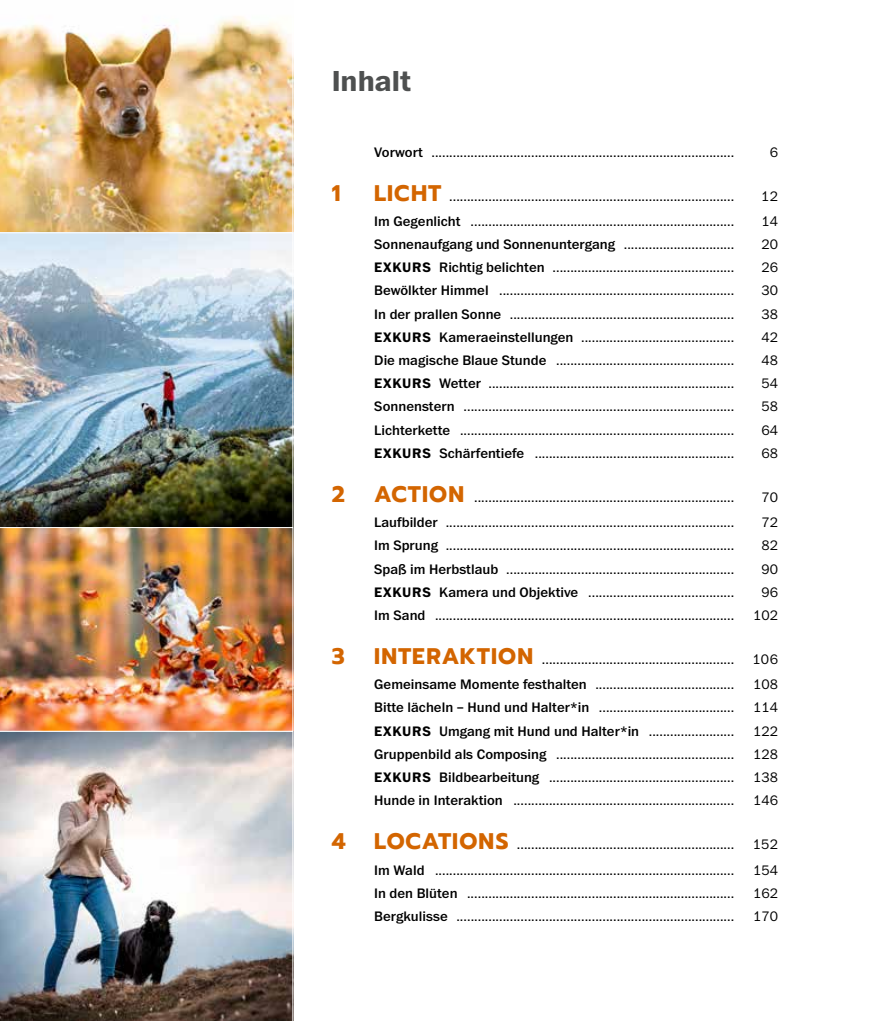
<style>
.page{position:relative;width:893px;height:1021px;background:#fff}
.page>*{position:absolute;margin:0;border:0;box-sizing:border-box;transform-origin:0 0}
.t1{font:700 30px "Franklin ITC Pro";color:#4e5050}
.t2{font:700 22.5px "Prompt";color:#d36500}
.t3{font:300 14.25px "Franklin ITC Pro";color:#000}
.t4{font:500 14.25px "Franklin ITC Pro";color:#000}
.s1{font-weight:500}
.s2{font-family:"Prompt";font-weight:700;font-size:22.5px;color:#d36500}
.s3{font-weight:300}
.s4{font-weight:700}
</style>
<div class="page">
<img style="left:0;top:16px;width:293px;height:216px">
<img style="left:0;top:232px;width:293px;height:295px">
<img style="left:0;top:527px;width:293px;height:204px">
<img style="left:0;top:731px;width:293px;height:289px">
<h1 class="t1" style="left:332px;top:63px;width:81px">Inhalt</h1>
<p class="t3" style="left:374px;top:144px;width:362px"><span class="s1">Vorwort</span> .....................................................................................</p>
<p class="t3" style="left:770px;top:144px;width:10px">6</p>
<h2 class="t2" style="left:332px;top:176px;width:10px">1</h2>
<p class="t3" style="left:374px;top:188px;width:362px"><span class="s2">LICHT</span> ................................................................................</p>
<p class="t3" style="left:761px;top:188px;width:18px">12</p>
<p class="t3" style="left:374px;top:214px;width:362px"><span class="s1">Im Gegenlicht</span> ..........................................................................</p>
<p class="t3" style="left:761px;top:214px;width:18px">14</p>
<p class="t4" style="left:374px;top:236px;width:361px">Sonnenaufgang und Sonnenuntergang <span class="s3">...............................</span></p>
<p class="t3" style="left:762px;top:237px;width:18px">20</p>
<p class="t3" style="left:374px;top:260px;width:361px"><span class="s4">EXKURS</span> <span class="s1">Richtig belichten</span> ...................................................</p>
<p class="t3" style="left:761px;top:260px;width:18px">26</p>
<p class="t3" style="left:374px;top:283px;width:362px"><span class="s1">Bewölkter Himmel</span> ..................................................................</p>
<p class="t3" style="left:762px;top:283px;width:18px">30</p>
<p class="t3" style="left:374px;top:306px;width:362px"><span class="s1">In der prallen Sonne</span> ...............................................................</p>
<p class="t3" style="left:762px;top:306px;width:18px">38</p>
<p class="t3" style="left:374px;top:329px;width:361px"><span class="s4">EXKURS</span> <span class="s1">Kameraeinstellungen</span> ...........................................</p>
<p class="t3" style="left:762px;top:329px;width:18px">42</p>
<p class="t3" style="left:374px;top:353px;width:361px"><span class="s1">Die magische Blaue Stunde</span> ..................................................</p>
<p class="t3" style="left:762px;top:353px;width:18px">48</p>
<p class="t3" style="left:374px;top:376px;width:362px"><span class="s4">EXKURS</span> <span class="s1">Wetter</span> .....................................................................</p>
<p class="t3" style="left:762px;top:376px;width:18px">54</p>
<p class="t3" style="left:374px;top:399px;width:362px"><span class="s1">Sonnenstern</span> ............................................................................</p>
<p class="t3" style="left:762px;top:399px;width:18px">58</p>
<p class="t3" style="left:374px;top:422px;width:362px"><span class="s1">Lichterkette</span> .............................................................................</p>
<p class="t3" style="left:762px;top:422px;width:18px">64</p>
<p class="t3" style="left:374px;top:445px;width:361px"><span class="s4">EXKURS</span> <span class="s1">Schärfentiefe</span> ........................................................</p>
<p class="t3" style="left:762px;top:445px;width:18px">68</p>
<h2 class="t2" style="left:332px;top:477px;width:15px">2</h2>
<p class="t3" style="left:374px;top:489px;width:362px"><span class="s2">ACTION</span> .........................................................................</p>
<p class="t3" style="left:761px;top:489px;width:18px">70</p>
<p class="t3" style="left:374px;top:515px;width:362px"><span class="s1">Laufbilder</span> .................................................................................</p>
<p class="t3" style="left:761px;top:515px;width:18px">72</p>
<p class="t3" style="left:374px;top:538px;width:362px"><span class="s1">Im Sprung</span> .................................................................................</p>
<p class="t3" style="left:761px;top:538px;width:18px">82</p>
<p class="t3" style="left:374px;top:561px;width:362px"><span class="s1">Spaß im Herbstlaub</span> ................................................................</p>
<p class="t3" style="left:762px;top:561px;width:18px">90</p>
<p class="t3" style="left:374px;top:584px;width:361px"><span class="s4">EXKURS</span> <span class="s1">Kamera und Objektive</span> .........................................</p>
<p class="t3" style="left:762px;top:584px;width:18px">96</p>
<p class="t3" style="left:374px;top:607px;width:362px"><span class="s1">Im Sand</span> ....................................................................................</p>
<p class="t3" style="left:753px;top:607px;width:26px">102</p>
<h2 class="t2" style="left:332px;top:639px;width:14px">3</h2>
<p class="t3" style="left:374px;top:651px;width:361px"><span class="s2">INTERAKTION</span> ......................................................</p>
<p class="t3" style="left:753px;top:651px;width:27px">106</p>
<p class="t3" style="left:374px;top:677px;width:361px"><span class="s1">Gemeinsame Momente festhalten</span> .......................................</p>
<p class="t3" style="left:753px;top:677px;width:26px">108</p>
<p class="t3" style="left:374px;top:700px;width:361px"><span class="s1">Bitte lächeln – Hund und Halter*in</span> ......................................</p>
<p class="t3" style="left:753px;top:700px;width:26px">114</p>
<p class="t4" style="left:374px;top:723px;width:361px"><span class="s4">EXKURS</span> Umgang mit Hund und Halter*in <span class="s3">........................</span></p>
<p class="t3" style="left:753px;top:723px;width:26px">122</p>
<p class="t3" style="left:374px;top:746px;width:361px"><span class="s1">Gruppenbild als Composing</span> ..................................................</p>
<p class="t3" style="left:753px;top:746px;width:26px">128</p>
<p class="t3" style="left:374px;top:769px;width:361px"><span class="s4">EXKURS</span> <span class="s1">Bildbearbeitung</span> ....................................................</p>
<p class="t3" style="left:753px;top:769px;width:26px">138</p>
<p class="t3" style="left:374px;top:792px;width:362px"><span class="s1">Hunde in Interaktion</span> ..............................................................</p>
<p class="t3" style="left:753px;top:792px;width:26px">146</p>
<h2 class="t2" style="left:332px;top:824px;width:15px">4</h2>
<p class="t3" style="left:374px;top:836px;width:361px"><span class="s2">LOCATIONS</span> .............................................................</p>
<p class="t3" style="left:753px;top:836px;width:27px">152</p>
<p class="t3" style="left:374px;top:862px;width:362px"><span class="s1">Im Wald</span> ....................................................................................</p>
<p class="t3" style="left:753px;top:862px;width:26px">154</p>
<p class="t3" style="left:374px;top:885px;width:362px"><span class="s1">In den Blüten</span> ...........................................................................</p>
<p class="t3" style="left:753px;top:885px;width:26px">162</p>
<p class="t3" style="left:374px;top:908px;width:362px"><span class="s1">Bergkulisse</span> ..............................................................................</p>
<p class="t3" style="left:753px;top:908px;width:26px">170</p>
</div>
